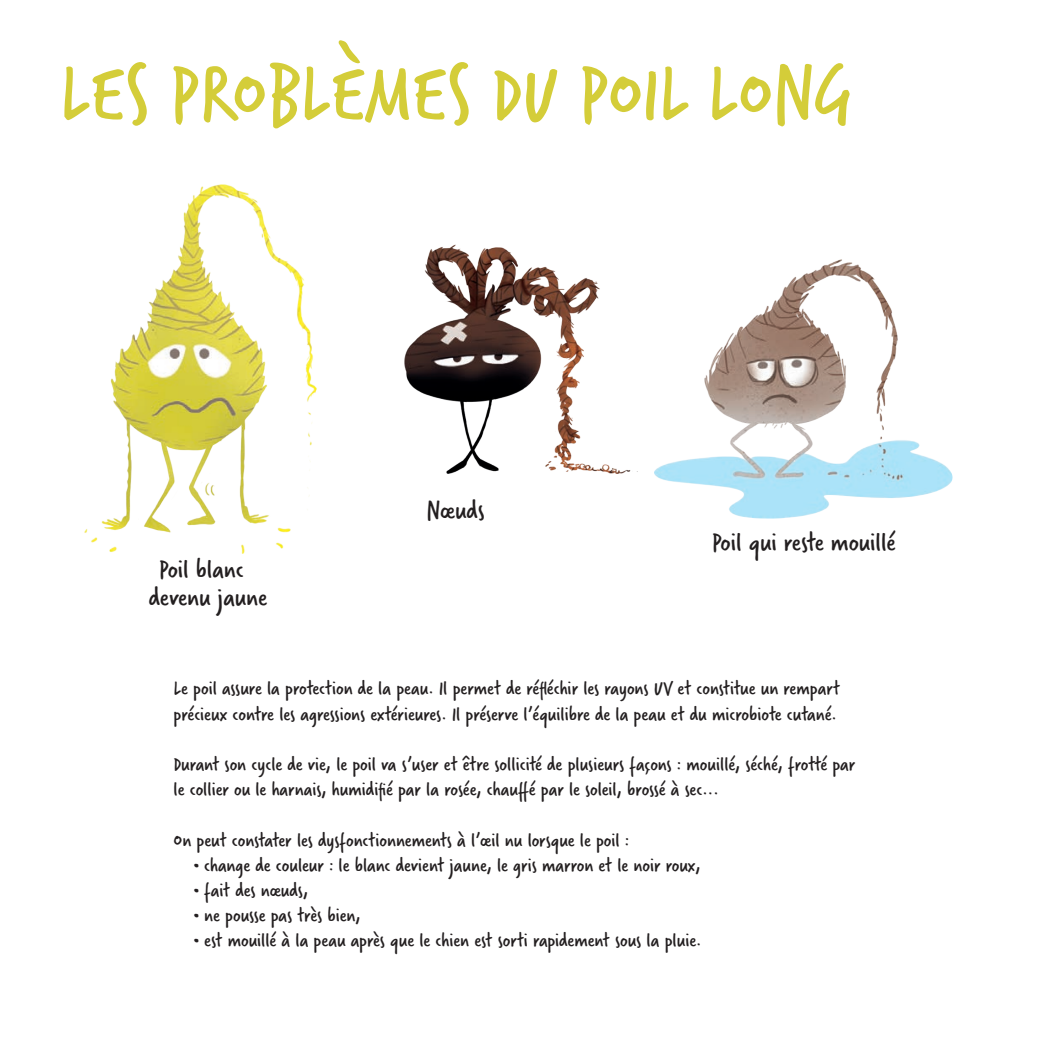
<style>
.page{position:relative;width:1042px;height:1042px;background:#fff}
.page>*{position:absolute;margin:0;border:0;box-sizing:border-box;transform-origin:0 0}
.t1{font:84px "Verveine";color:#d4cd39}
.t2{font:28px "Verveine";color:#231f20}
.t3{font:21px/25.2px "Verveine";color:#231f20}
</style>
<div class="page">
<img style="left:655px;top:259px;width:297px;height:259px">
<img style="left:84px;top:185px;width:233px;height:369px">
<img style="left:405px;top:244px;width:226px;height:229px">
<p class="t1" style="left:60px;top:35px;width:793px">LES PROBLÈMES DU POIL LONG</p>
<p class="t2" style="left:159px;top:549px;width:86px">Poil blanc</p>
<p class="t2" style="left:149px;top:577px;width:120px">devenu jaune</p>
<p class="t2" style="left:426px;top:491px;width:60px">Nœuds</p>
<p class="t2" style="left:711px;top:522px;width:185px">Poil qui reste mouillé</p>
<p class="t3" style="left:174px;top:676px;width:668px">Le poil assure la protection de la peau. Il permet de réfléchir les rayons UV et constitue un rempart précieux contre les agressions extérieures. Il préserve l’équilibre de la peau et du microbiote cutané.</p>
<p class="t3" style="left:174px;top:752px;width:683px">Durant son cycle de vie, le poil va s’user et être sollicité de plusieurs façons : mouillé, séché, frotté par le collier ou le harnais, humidifié par la rosée, chauffé par le soleil, brossé à sec...</p>
<p class="t3" style="left:174px;top:827px;width:457px">On peut constater les dysfonctionnements à l’œil nu lorsque le poil :</p>
<p class="t3" style="left:193px;top:852px;width:509px">• change de couleur : le blanc devient jaune, le gris marron et le noir roux,</p>
<p class="t3" style="left:193px;top:878px;width:116px">• fait des nœuds,</p>
<p class="t3" style="left:193px;top:903px;width:169px">• ne pousse pas très bien,</p>
<p class="t3" style="left:193px;top:928px;width:510px">• est mouillé à la peau après que le chien est sorti rapidement sous la pluie.</p>
</div>
